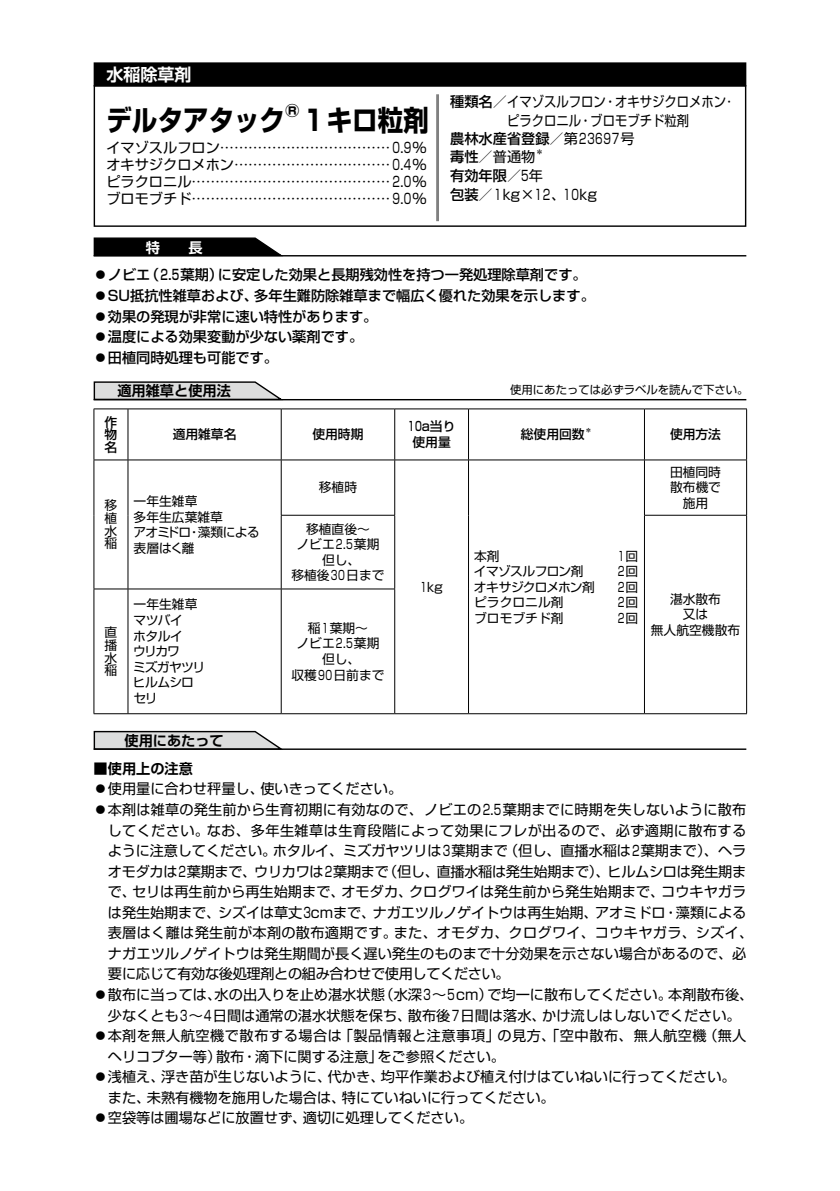
<style>
.page{position:relative;width:840px;height:1191px;background:#fff}
.page>*{position:absolute;margin:0;border:0;box-sizing:border-box;transform-origin:0 0}
.t1{font:700 28.4px "Shin Go Pro";color:#000;scale:.9 1}
.t2{font:700 17px "Shin Go Pro De";color:#fff}
.t3{font:700 16.6px "Shin Go Pro";color:#000}
.t4{font:14.2px/17px "Shin Go Pro";color:#000;text-align:justify}
.t5{font:500 14.2px/20.6px "Shin Go Pro";color:#000}
.t6{font:14.2px/18.6px "Shin Go Pro";letter-spacing:.035em;color:#000}
.t7{font:14.2px "Shin Go Pro";letter-spacing:-.025em;color:#000}
.t8{font:14.2px "Shin Go Pro";letter-spacing:.02em;color:#000}
.t9{font:14.2px "Shin Go Pro";letter-spacing:.025em;color:#000}
.t10{font:700 14.2px "Shin Go Pro De";color:#000}
.t11{font:14.2px "Shin Go Pro";color:#000;scale:.87 1}
.t12{font:700 14.2px "Shin Go Pro De";color:#fff}
.t13{font:12.8px/15.6px "Shin Go Pro";color:#000;text-align:center}
.t14{font:12.8px/15.6px "Shin Go Pro";letter-spacing:-.045em;color:#000}
.t15{font:500 12.8px/12.8px "Shin Go Pro";color:#000;text-align:justify}
.t16{font:12.8px "Shin Go Pro";color:#000;scale:.7 1}
.t17{font:12.8px "Shin Go Pro";letter-spacing:-.07em;color:#000}
.t18{font:12.8px "Shin Go Pro";letter-spacing:-.05em;color:#000}
.t19{font:500 12.8px/15.6px "Shin Go Pro";color:#000;text-align:center;scale:.7 1}
.t20{font:11.4px "Shin Go Pro";color:#000}
.t21{font:8.2px "Shin Go Pro";color:#000}
.t22{font:500 7.4px "Shin Go Pro";color:#000}
.s1{font-weight:500}
</style>
<div class="page">
<hr style="left:94px;top:255px;width:652px;height:1px;background:#000">
<hr style="left:94px;top:399px;width:652px;height:1px;background:#000">
<hr style="left:94px;top:748px;width:652px;height:2px;background:#000">
<div style="left:94px;top:63px;width:651px;height:23px;background:#000"></div>
<div style="left:94px;top:62px;width:652px;height:24px;border:1px solid #000"></div>
<div style="left:94px;top:85px;width:652px;height:142px;border:1px solid #000"></div>
<hr style="left:436px;top:94px;width:3px;height:127px;background:#000">
<svg style="left:93px;top:237px;width:192px;height:20px"></svg>
<svg style="left:93px;top:381px;width:192px;height:20px"></svg>
<hr style="left:128px;top:409px;width:1px;height:50px;background:#000">
<hr style="left:281px;top:409px;width:1px;height:50px;background:#000">
<hr style="left:394px;top:409px;width:1px;height:50px;background:#000">
<hr style="left:468px;top:409px;width:1px;height:50px;background:#000">
<hr style="left:643px;top:409px;width:1px;height:50px;background:#000">
<hr style="left:745px;top:409px;width:1px;height:50px;background:#000">
<hr style="left:394px;top:460px;width:1px;height:55px;background:#000">
<hr style="left:643px;top:460px;width:1px;height:55px;background:#000">
<hr style="left:394px;top:515px;width:1px;height:73px;background:#000">
<hr style="left:643px;top:515px;width:1px;height:74px;background:#000">
<hr style="left:394px;top:589px;width:1px;height:124px;background:#000">
<hr style="left:643px;top:589px;width:1px;height:124px;background:#000">
<hr style="left:468px;top:460px;width:1px;height:55px;background:#000">
<hr style="left:745px;top:460px;width:1px;height:55px;background:#000">
<hr style="left:468px;top:515px;width:1px;height:74px;background:#000">
<hr style="left:745px;top:515px;width:1px;height:74px;background:#000">
<hr style="left:468px;top:589px;width:1px;height:124px;background:#000">
<hr style="left:745px;top:589px;width:1px;height:124px;background:#000">
<hr style="left:281px;top:460px;width:1px;height:55px;background:#000">
<hr style="left:281px;top:515px;width:1px;height:73px;background:#000">
<hr style="left:281px;top:589px;width:1px;height:124px;background:#000">
<hr style="left:643px;top:515px;width:103px;height:1px;background:#000">
<hr style="left:644px;top:713px;width:102px;height:1px;background:#000">
<hr style="left:93px;top:460px;width:1px;height:55px;background:#000">
<hr style="left:128px;top:460px;width:1px;height:55px;background:#000">
<hr style="left:93px;top:515px;width:1px;height:73px;background:#000">
<hr style="left:128px;top:515px;width:1px;height:73px;background:#000">
<hr style="left:93px;top:589px;width:1px;height:124px;background:#000">
<hr style="left:128px;top:589px;width:1px;height:124px;background:#000">
<hr style="left:94px;top:408px;width:34px;height:1px;background:#000">
<hr style="left:93px;top:409px;width:1px;height:50px;background:#000">
<hr style="left:128px;top:408px;width:153px;height:1px;background:#000">
<hr style="left:281px;top:408px;width:113px;height:1px;background:#000">
<hr style="left:394px;top:408px;width:74px;height:1px;background:#000">
<hr style="left:468px;top:408px;width:176px;height:1px;background:#000">
<hr style="left:644px;top:408px;width:102px;height:1px;background:#000">
<hr style="left:94px;top:459px;width:34px;height:1px;background:#000">
<hr style="left:128px;top:459px;width:153px;height:1px;background:#000">
<hr style="left:281px;top:459px;width:113px;height:1px;background:#000">
<hr style="left:394px;top:459px;width:74px;height:1px;background:#000">
<hr style="left:468px;top:459px;width:176px;height:1px;background:#000">
<hr style="left:644px;top:459px;width:102px;height:1px;background:#000">
<hr style="left:281px;top:515px;width:114px;height:1px;background:#000">
<hr style="left:94px;top:588px;width:34px;height:1px;background:#000">
<hr style="left:128px;top:588px;width:153px;height:1px;background:#000">
<hr style="left:281px;top:588px;width:114px;height:1px;background:#000">
<hr style="left:94px;top:713px;width:34px;height:1px;background:#000">
<hr style="left:128px;top:713px;width:153px;height:1px;background:#000">
<hr style="left:281px;top:713px;width:113px;height:1px;background:#000">
<hr style="left:394px;top:713px;width:74px;height:1px;background:#000">
<hr style="left:468px;top:713px;width:176px;height:1px;background:#000">
<svg style="left:93px;top:730px;width:192px;height:20px"></svg>
<p class="t2" style="left:106px;top:60px;width:87px">水稲除草剤</p>
<h1 class="t1" style="left:106px;top:98px;width:200px">デルタアタック</h1>
<p class="t3" style="left:285px;top:98px;width:16px">®</p>
<h1 class="t1" style="left:301px;top:98px;width:143px">１キロ粒剤</h1>
<p class="t4" style="left:106px;top:137px;width:322px">イマゾスルフロン……………………………… 0.9％オキサジクロメホン…………………………… 0.4％ピラクロニル…………………………………… 2.0％ブロモブチド…………………………………… 9.0％</p>
<p class="t4" style="left:450px;top:92px;width:283px"><span class="s1">種類名</span>／イマゾスルフロン・オキサジクロメホン･</p>
<p class="t11" style="left:506px;top:109px;width:211px">ピラクロニル・ブロモブチド粒剤</p>
<p class="t6" style="left:450px;top:127px;width:186px"><span class="s1">農林水産省登録</span>／第２３697号</p>
<p class="t4" style="left:450px;top:147px;width:87px"><span class="s1">毒性</span>／普通物</p>
<p class="t21" style="left:535px;top:146px;width:10px">＊</p>
<p class="t6" style="left:450px;top:165px;width:148px"><span class="s1">有効年限</span>／5年<br><span class="s1">包装</span>／１kg×12、10kg</p>
<p class="t12" style="left:146px;top:235px;width:58px">特　　長</p>
<p class="t5" style="left:94px;top:263px;width:502px">·ノビエ（2.5葉期）に安定した効果と長期残効性を持つ一発処理除草剤です。·SU抵抗性雑草および、多年生難防除雑草まで幅広く優れた効果を示します。·効果の発現が非常に速い特性があります。<br>·温度による効果変動が少ない薬剤です。<br>·田植同時処理も可能です。</p>
<p class="t10" style="left:117px;top:379px;width:115px">適用雑草と使用法</p>
<p class="t20" style="left:510px;top:380px;width:240px">使用にあたっては必ずラベルを読んで下さい。</p>
<p class="t15" style="left:104px;top:414px;width:14px">作物名</p>
<p class="t15" style="left:172px;top:426px;width:65px">適用雑草名</p>
<p class="t15" style="left:312px;top:426px;width:53px">使用時期</p>
<p class="t19" style="left:407px;top:417px;width:70px">10a当り使用量</p>
<p class="t15" style="left:520px;top:426px;width:65px">総使用回数</p>
<p class="t22" style="left:584px;top:424px;width:9px">＊</p>
<p class="t15" style="left:669px;top:426px;width:53px">使用方法</p>
<p class="t13" style="left:104px;top:497px;width:14px;line-height:12.8px;text-align:justify">移植水稲</p>
<p class="t13" style="left:133px;top:492px;width:127px;text-align:left">一年生雑草<br>多年生広葉雑草<br>アオミドロ・藻類による表層はく離</p>
<p class="t13" style="left:104px;top:624px;width:14px;line-height:12.8px;text-align:justify">直播水稲</p>
<p class="t14" style="left:133px;top:595px;width:74px">一年生雑草マツバイ<br>ホタルイ<br>ウリカワ<br>ミズガヤツリヒルムシロセリ</p>
<p class="t13" style="left:318px;top:478px;width:40px">移植時</p>
<p class="t13" style="left:291px;top:519px;width:95px">移植直後～<br>ノビエ2.5葉期但し、<br>移植後30日まで</p>
<p class="t13" style="left:291px;top:618px;width:95px">稲1葉期～<br>ノビエ2.5葉期但し、<br>収穫90日前まで</p>
<p class="t16" style="left:420px;top:576px;width:34px">1kg</p>
<p class="t13" style="left:669px;top:462px;width:53px">田植同時散布機で施用</p>
<p class="t13" style="left:474px;top:546px;width:27px">本剤</p>
<p class="t16" style="left:617px;top:545px;width:31px">1回</p>
<p class="t18" style="left:473px;top:561px;width:111px">イマゾスルフロン剤</p>
<p class="t16" style="left:617px;top:561px;width:31px">2回</p>
<p class="t17" style="left:473px;top:576px;width:123px">オキサジクロメホン剤</p>
<p class="t16" style="left:617px;top:576px;width:31px">2回</p>
<p class="t13" style="left:474px;top:593px;width:91px">ピラクロニル剤</p>
<p class="t16" style="left:617px;top:592px;width:31px">2回</p>
<p class="t13" style="left:474px;top:608px;width:91px">ブロモブチド剤</p>
<p class="t16" style="left:617px;top:607px;width:31px">2回</p>
<p class="t13" style="left:650px;top:589px;width:91px">湛水散布<br>又は<br>無人航空機散布</p>
<p class="t10" style="left:124px;top:728px;width:101px">使用にあたって</p>
<p class="t10" style="left:94px;top:757px;width:101px">■使用上の注意</p>
<p class="t4" style="left:94px;top:779px;width:310px">·使用量に合わせ秤量し、使いきってください。</p>
<p class="t4" style="left:94px;top:799px;width:653px">·本剤は雑草の発生前から生育初期に有効なので、ノビエの2.5葉期までに時期を失しないように散布</p>
<p class="t9" style="left:108px;top:818px;width:639px">してください。なお、多年生雑草は生育段階によって効果にフレが出るので、必ず適期に散布する</p>
<p class="t4" style="left:108px;top:840px;width:639px">ように注意してください。ホタルイ、ミズガヤツリは3葉期まで（但し、直播水稲は2葉期まで）、ヘラ</p>
<p class="t7" style="left:108px;top:859px;width:639px">オモダカは2葉期まで、ウリカワは2葉期まで（但し、直播水稲は発生始期まで）、ヒルムシロは発生期ま</p>
<p class="t4" style="left:108px;top:881px;width:639px">で、セリは再生前から再生始期まで、オモダカ、クログワイは発生前から発生始期まで、コウキヤガラ</p>
<p class="t4" style="left:108px;top:902px;width:639px">は発生始期まで、シズイは草丈3cmまで、ナガエツルノゲイトウは再生始期、アオミドロ・藻類による</p>
<p class="t8" style="left:108px;top:921px;width:646px">表層はく離は発生前が本剤の散布適期です。また、オモダカ、クログワイ、コウキヤガラ、シズイ、</p>
<p class="t4" style="left:108px;top:943px;width:639px">ナガエツルノゲイトウは発生期間が長く遅い発生のものまで十分効果を示さない場合があるので、必</p>
<p class="t7" style="left:108px;top:962px;width:403px">要に応じて有効な後処理剤との組み合わせで使用してください。</p>
<p class="t4" style="left:94px;top:984px;width:661px">·散布に当っては、水の出入りを止め湛水状態（水深３～５cm）で均一に散布してください。本剤散布後、</p>
<p class="t4" style="left:108px;top:1005px;width:634px">少なくとも３～４日間は通常の湛水状態を保ち、散布後7日間は落水、かけ流しはしないでください。</p>
<p class="t6" style="left:94px;top:1024px;width:653px">·本剤を無人航空機で散布する場合は「製品情報と注意事項」の見方、「空中散布、無人航空機（無人</p>
<p class="t4" style="left:108px;top:1046px;width:398px">ヘリコプター等）散布・滴下に関する注意」をご参照ください。</p>
<p class="t4" style="left:94px;top:1066px;width:643px">·浅植え、浮き苗が生じないように、代かき、均平作業および植え付けはていねいに行ってください。</p>
<p class="t4" style="left:108px;top:1087px;width:448px">また、未熟有機物を施用した場合は、特にていねいに行ってください。</p>
<p class="t4" style="left:94px;top:1107px;width:381px">·空袋等は圃場などに放置せず、適切に処理してください。</p>
</div>
